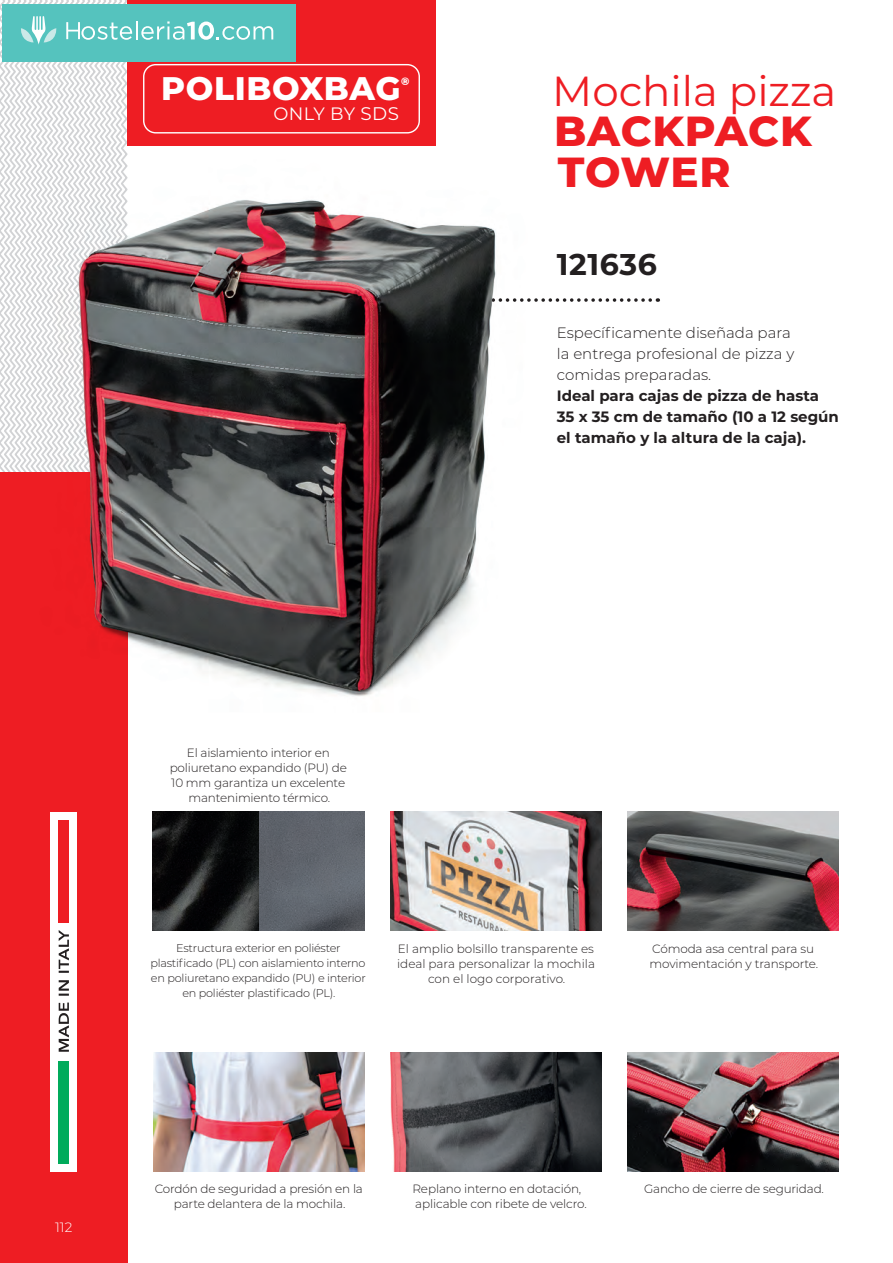
<style>
.page{position:relative;width:893px;height:1263px;background:#fff}
.page>*{position:absolute;margin:0;border:0;box-sizing:border-box;transform-origin:0 0}
.t1{font:800 42px/40.5px "Montserrat";letter-spacing:.01em;color:#ee1d23}
.t2{font:42px "Montserrat";color:#ee1d23}
.t3{font:800 32.7px "Montserrat";letter-spacing:.02em;color:#fff}
.t4{font:700 30px "Montserrat";letter-spacing:.02em;color:#231f20}
.t5{font:17.85px "Montserrat";letter-spacing:.01em;color:#fff}
.t6{font:700 15px/21px "Montserrat";color:#231f20}
.t7{font:300 15px/21px "Montserrat";color:#231f20}
.t8{font:300 13.5px "Montserrat";color:#fff}
.t9{font:300 12px/15px "Montserrat";letter-spacing:-.015em;color:#231f20;text-align:center}
.t10{font:300 11.25px/15px "Montserrat";letter-spacing:-.02em;color:#231f20;text-align:center}
.t11{font:800 10.65px "Montserrat";color:#fff}
.s1{font-size:18.3px}
</style>
<div class="page">
<div style="left:0;top:472px;width:128px;height:791px;background:#ee1d23"></div>
<div style="left:51px;top:812px;width:26px;height:359px;background:#fff"></div>
<div style="left:59px;top:1061px;width:10px;height:102px;background:#00ab5b"></div>
<div style="left:59px;top:820px;width:10px;height:102px;background:#ee1d23"></div>
<svg style="left:59px;top:930px;width:10px;height:122px"></svg>
<div style="left:128px;top:0;width:308px;height:146px;background:#ee1d23"></div>
<div style="left:143px;top:64px;width:277px;height:70px;border:1px solid #fff;border-radius:12px"></div>
<svg style="left:544px;top:298px;width:114px;height:4px"></svg>
<img style="left:390px;top:812px;width:212px;height:119px">
<img style="left:390px;top:1052px;width:212px;height:119px">
<img style="left:153px;top:1052px;width:212px;height:119px">
<img style="left:627px;top:1052px;width:212px;height:119px">
<img style="left:258px;top:812px;width:106px;height:119px">
<img style="left:627px;top:812px;width:212px;height:119px">
<img style="left:90px;top:200px;width:454px;height:496px">
<svg style="left:152px;top:812px;width:106px;height:119px;background:#161717"></svg>
<div style="left:2px;top:5px;width:293px;height:57px;background:#55c3be"></div>
<svg style="left:0;top:0;width:273px;height:545px"></svg>
<h2 class="t3" style="left:161px;top:65px;width:241px">POLIBOXBAG</h2>
<p class="t11" style="left:401px;top:73px;width:10px">®</p>
<h3 class="t5" style="left:273px;top:102px;width:127px">ONLY BY <span class="s1">SDS</span></h3>
<h1 class="t2" style="left:552px;top:62px;width:286px">Mochila pizza</h1>
<h1 class="t1" style="left:554px;top:109px;width:259px">BACKPACK<br>TOWER</h1>
<h3 class="t4" style="left:557px;top:242px;width:102px">121636</h3>
<p class="t7" style="left:557px;top:321px;width:239px">Específicamente diseñada para la entrega profesional de pizza y comidas preparadas.</p>
<p class="t6" style="left:557px;top:384px;width:284px">Ideal para cajas de pizza de hasta<br>35 x 35 cm de tamaño (10 a 12 según el tamaño y la altura de la caja).</p>
<p class="t8" style="left:55px;top:1218px;width:19px">112</p>
<p class="t9" style="left:170px;top:745px;width:179px">El aislamiento interior en poliuretano expandido (PU) de<br>10 mm garantiza un excelente mantenimiento térmico.</p>
<p class="t10" style="left:150px;top:940px;width:217px">Estructura exterior en poliéster plastificado (PL) con aislamiento interno en poliuretano expandido (PU) e interior en poliéster plastificado (PL).</p>
<p class="t9" style="left:397px;top:941px;width:199px">El amplio bolsillo transparente es ideal para personalizar la mochila con el logo corporativo.</p>
<p class="t9" style="left:649px;top:941px;width:170px;text-align:left">Cómoda asa central para su movimentación y transporte.</p>
<p class="t9" style="left:155px;top:1181px;width:210px">Cordón de seguridad a presión en la parte delantera de la mochila.</p>
<p class="t9" style="left:412px;top:1181px;width:176px;text-align:left">Replano interno en dotación, aplicable con ribete de velcro.</p>
<p class="t9" style="left:644px;top:1181px;width:181px">Gancho de cierre de seguridad.</p>
</div>
